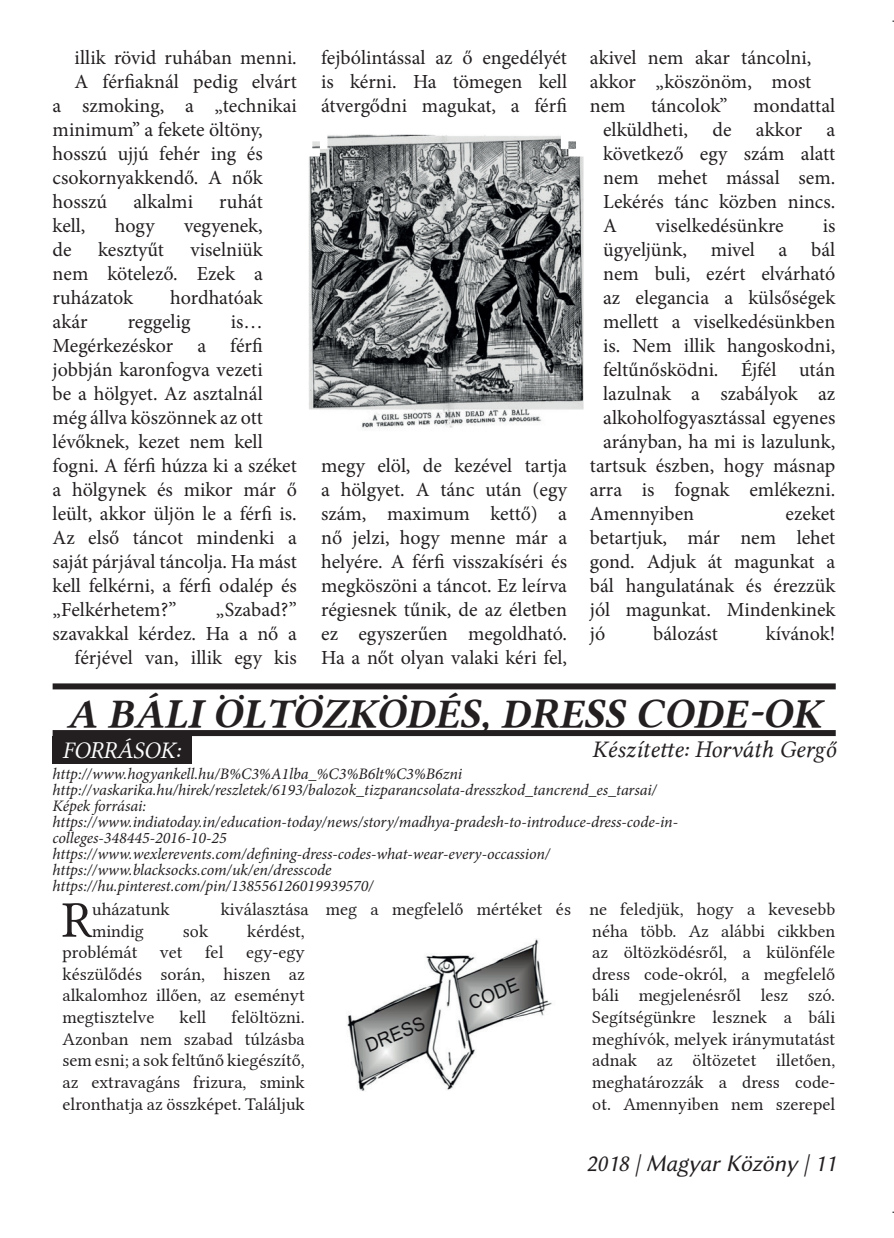
<style>
.page{position:relative;width:894px;height:1238px;background:#fff}
.page>*{position:absolute;margin:0;border:0;box-sizing:border-box;transform-origin:0 0}
.t1{font:51.4px "Lin Libertine";color:#231f20}
.t2{font:42px "Lin Libertine BI";letter-spacing:.005em;color:#231f20}
.t3{font:24px "Lin Libertine I";color:#231f20}
.t4{font:24px "Lin Biolinum I";color:#231f20}
.t5{font:24px "Lin Libertine I";letter-spacing:.005em;color:#fff}
.t6{font:20px/24px "Minion Pro";color:#231f20;text-align:justify}
.t7{font:18px/21.6px "Lin Libertine";color:#231f20;text-align:justify}
.t8{font:18px "Lin Libertine 2";color:#231f20}
.t9{font:italic 16px/16px "Minion Pro";letter-spacing:-.005em;color:#231f20}
</style>
<div class="page">
<img style="left:308px;top:134px;width:275px;height:294px">
<div style="left:53px;top:730px;width:782px;height:6px;background:#231f20"></div>
<div style="left:53px;top:736px;width:138px;height:27px;background:#231f20"></div>
<div style="left:53px;top:683px;width:782px;height:6px;background:#231f20"></div>
<img style="left:347px;top:939px;width:205px;height:152px">
<p class="t6" style="left:75px;top:46px;width:223px">illik rövid ruhában menni.</p>
<p class="t6" style="left:75px;top:70px;width:223px">A férfiaknál pedig elvárt</p>
<p class="t6" style="left:53px;top:94px;width:246px">a szmoking, a „technikai</p>
<p class="t6" style="left:53px;top:118px;width:211px">minimum” a fekete öltöny,</p>
<p class="t6" style="left:53px;top:142px;width:211px">hosszú ujjú fehér ing és</p>
<p class="t6" style="left:53px;top:166px;width:211px">csokornyakkendő. A nők</p>
<p class="t6" style="left:53px;top:190px;width:56px">hosszú</p>
<p class="t6" style="left:133px;top:190px;width:61px">alkalmi</p>
<p class="t6" style="left:219px;top:190px;width:45px">ruhát</p>
<p class="t6" style="left:53px;top:214px;width:34px">kell,</p>
<p class="t6" style="left:115px;top:214px;width:41px">hogy</p>
<p class="t6" style="left:184px;top:214px;width:80px">vegyenek,</p>
<p class="t6" style="left:53px;top:238px;width:21px">de</p>
<p class="t6" style="left:98px;top:238px;width:67px">kesztyűt</p>
<p class="t6" style="left:53px;top:238px;width:211px;text-indent:138px">viselniük nem kötelező. Ezek a ruházatok</p>
<p class="t6" style="left:170px;top:286px;width:94px">hordhatóak</p>
<p class="t6" style="left:53px;top:310px;width:36px">akár</p>
<p class="t6" style="left:128px;top:310px;width:64px">reggelig</p>
<p class="t6" style="left:53px;top:310px;width:246px;text-align:left;text-indent:178px">is…<br>Megérkezéskor a férfi jobbján karonfogva vezeti<br>be a hölgyet. Az asztalnál még állva köszönnek az ott lévőknek, kezet nem kell fogni. A férfi húzza ki a széket a hölgynek és mikor már ő leült, akkor üljön le a férfi is.<br>Az első táncot mindenki a saját párjával táncolja. Ha mást kell felkérni, a férfi odalép és „Felkérhetem?”</p>
<p class="t6" style="left:53px;top:598px;width:246px;text-align:right">„Szabad?”<br>szavakkal kérdez. Ha a nő a férjével van, illik egy kis</p>
<p class="t6" style="left:321px;top:46px;width:247px">fejbólintással az ő engedélyét is kérni. Ha tömegen kell átvergődni magukat, a férfi</p>
<p class="t6" style="left:321px;top:454px;width:247px">megy elöl, de kezével tartja a hölgyet. A tánc után (egy szám, maximum kettő) a nő jelzi, hogy menne már a helyére. A férfi visszakíséri és megköszöni a táncot. Ez leírva régiesnek tűnik, de az életben ez egyszerűen megoldható.<br>Ha a nőt olyan valaki kéri fel,</p>
<p class="t6" style="left:589px;top:46px;width:223px">akivel nem akar táncolni, akkor „köszönöm, most nem</p>
<p class="t6" style="left:603px;top:94px;width:234px;text-indent:150px">mondattal elküldheti, de akkor a következő egy szám alatt nem mehet mással sem.<br>Lekérés tánc közben nincs.<br>A</p>
<p class="t6" style="left:650px;top:94px;width:78px">táncolok”</p>
<p class="t6" style="left:655px;top:214px;width:129px">viselkedésünkre</p>
<p class="t6" style="left:822px;top:214px;width:14px">is</p>
<p class="t6" style="left:603px;top:238px;width:233px">ügyeljünk, mivel a bál</p>
<p class="t6" style="left:603px;top:262px;width:233px">nem buli, ezért elvárható</p>
<p class="t6" style="left:603px;top:286px;width:233px">az elegancia a külsőségek</p>
<p class="t6" style="left:603px;top:310px;width:233px">mellett a viselkedésünkben</p>
<p class="t6" style="left:603px;top:334px;width:233px">is. Nem illik hangoskodni,</p>
<p class="t6" style="left:603px;top:358px;width:233px">feltűnősködni. Éjfél után</p>
<p class="t6" style="left:603px;top:382px;width:233px">lazulnak a szabályok az</p>
<p class="t6" style="left:603px;top:406px;width:233px">alkoholfogyasztással egyenes</p>
<p class="t6" style="left:603px;top:430px;width:233px">arányban, ha mi is lazulunk,</p>
<p class="t6" style="left:589px;top:454px;width:247px">tartsuk észben, hogy másnap</p>
<p class="t6" style="left:589px;top:478px;width:247px">arra is fognak emlékezni.</p>
<p class="t6" style="left:589px;top:502px;width:106px">Amennyiben</p>
<p class="t6" style="left:589px;top:502px;width:247px;text-indent:196px">ezeket betartjuk, már nem lehet gond. Adjuk át magunkat a bál hangulatának és érezzük jól magunkat. Mindenkinek jó</p>
<p class="t6" style="left:653px;top:622px;width:66px">bálozást</p>
<p class="t6" style="left:765px;top:622px;width:71px">kívánok!</p>
<h2 class="t2" style="left:67px;top:684px;width:756px">A BÁLI ÖLTÖZKÖDÉS, DRESS CODE-OK</h2>
<p class="t5" style="left:63px;top:736px;width:119px">FORRÁSOK:</p>
<p class="t3" style="left:592px;top:735px;width:245px">Készítette: Horváth Gergő</p>
<p class="t9" style="left:53px;top:766px;width:626px">http://www.hogyankell.hu/B%C3%A1lba_%C3%B6lt%C3%B6zni http://vaskarika.hu/hirek/reszletek/6193/balozok_tizparancsolata-dresszkod_tancrend_es_tarsai/ Képek forrásai: https://www.indiatoday.in/education-today/news/story/madhya-pradesh-to-introduce-dress-code-in&shy;colleges-348445-2016-10-25 https://www.wexlerevents.com/defining-dress-codes-what-wear-every-occassion/ https://www.blacksocks.com/uk/en/dresscode<br>https://hu.pinterest.com/pin/138556126019939570/</p>
<h1 class="t1" style="left:62px;top:878px;width:32px">R</h1>
<p class="t8" style="left:92px;top:894px;width:79px">uházatunk</p>
<p class="t8" style="left:221px;top:894px;width:90px">kiválasztása</p>
<p class="t7" style="left:592px;top:896px;width:244px;text-indent:-266px">meg a megfelelő mértéket és ne feledjük, hogy a kevesebb néha több. Az alábbi cikkben az öltözködésről, a különféle dress code-okról, a megfelelő báli megjelenésről lesz szó.<br>Segítségünkre lesznek a báli meghívók, melyek iránymutatást adnak az öltözetet illetően, meghatározzák a dress code&shy;ot. Amennyiben nem szerepel</p>
<p class="t8" style="left:92px;top:916px;width:53px">mindig</p>
<p class="t8" style="left:183px;top:916px;width:27px">sok</p>
<p class="t8" style="left:247px;top:916px;width:59px">kérdést,</p>
<p class="t7" style="left:62px;top:939px;width:76px">problémát</p>
<p class="t7" style="left:160px;top:939px;width:24px">vet</p>
<p class="t7" style="left:205px;top:939px;width:20px">fel</p>
<p class="t7" style="left:62px;top:939px;width:244px;text-indent:183px">egy-egy készülődés során, hiszen az alkalomhoz illően, az eseményt megtisztelve</p>
<p class="t7" style="left:62px;top:1004px;width:244px;text-indent:169px">felöltözni.<br>Azonban nem szabad túlzásba sem esni; a sok feltűnő kiegészítő, az extravagáns frizura, smink elronthatja az összképet. Találjuk</p>
<p class="t7" style="left:179px;top:1004px;width:28px">kell</p>
<p class="t4" style="left:585px;top:1149px;width:251px">2018 | Magyar Közöny | 11</p>
</div>
